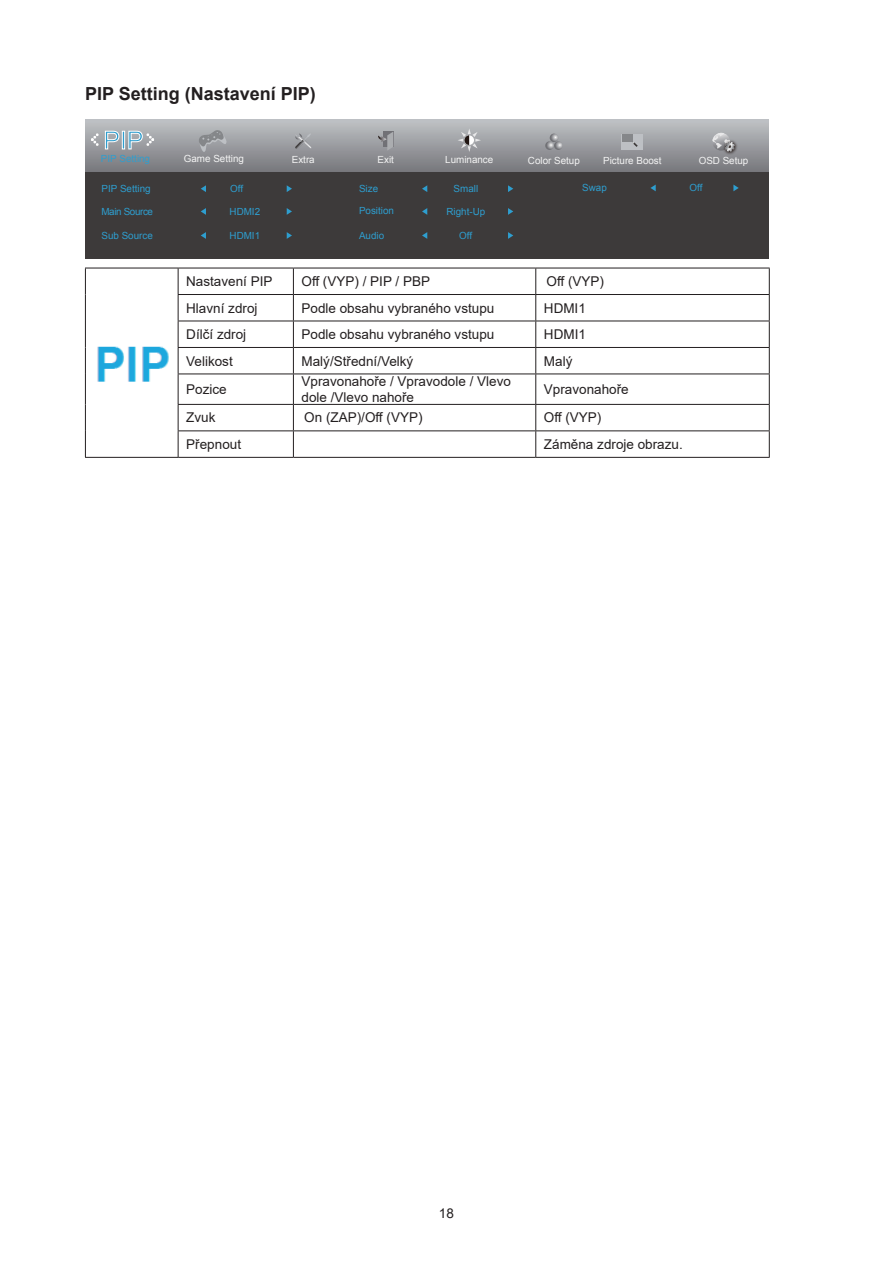
<style>
.page{position:relative;width:893px;height:1263px;background:#fff}
.page>*{position:absolute;margin:0;border:0;box-sizing:border-box;transform-origin:0 0}
.t1{font:24.75px "Arial";color:#2e9ecf}
.t2{font:700 18px "Arial";color:#231f20}
.t3{font:13.5px/16.2px "Arial";color:#231f20}
.t4{font:9.9px "Arial";color:#2e9ecf}
.t5{font:9.9px "Arial";color:#f3f3f3}
.t6{font:9.9px "Arial";letter-spacing:-.035em;color:#2e9ecf}
</style>
<div class="page">
<svg style="left:85px;top:119px;width:683px;height:53px;background:#9a9b9f"></svg>
<div style="left:85px;top:172px;width:683px;height:87px;background:#3d3a3a"></div>
<svg style="left:378px;top:132px;width:15px;height:19px"></svg>
<svg style="left:295px;top:133px;width:18px;height:16px"></svg>
<svg style="left:458px;top:128px;width:23px;height:24px"></svg>
<svg style="left:545px;top:134px;width:18px;height:16px"></svg>
<svg style="left:201px;top:185px;width:5px;height:7px"></svg>
<svg style="left:287px;top:185px;width:5px;height:7px"></svg>
<svg style="left:650px;top:185px;width:6px;height:6px"></svg>
<svg style="left:733px;top:185px;width:6px;height:6px"></svg>
<div style="left:622px;top:134px;width:21px;height:15px;background:#bdc0c4"></div>
<div style="left:622px;top:134px;width:10px;height:8px;background:#85878a"></div>
<svg style="left:633px;top:142px;width:5px;height:5px"></svg>
<svg style="left:201px;top:232px;width:5px;height:7px"></svg>
<svg style="left:287px;top:232px;width:5px;height:7px"></svg>
<svg style="left:105px;top:131px;width:14px;height:18px"></svg>
<div style="left:122px;top:131px;width:3px;height:18px;border:1px solid #fff"></div>
<svg style="left:199px;top:130px;width:28px;height:22px"></svg>
<img style="left:722px;top:139px;width:18px;height:18px">
<svg style="left:712px;top:133px;width:23px;height:19px"></svg>
<svg style="left:91px;top:133px;width:8px;height:13px"></svg>
<svg style="left:128px;top:131px;width:26px;height:18px"></svg>
<svg style="left:201px;top:208px;width:5px;height:7px"></svg>
<svg style="left:287px;top:208px;width:5px;height:7px"></svg>
<svg style="left:422px;top:185px;width:5px;height:7px"></svg>
<svg style="left:508px;top:185px;width:5px;height:7px"></svg>
<svg style="left:422px;top:232px;width:5px;height:7px"></svg>
<svg style="left:508px;top:232px;width:5px;height:7px"></svg>
<svg style="left:422px;top:208px;width:5px;height:7px"></svg>
<svg style="left:508px;top:208px;width:5px;height:7px"></svg>
<hr style="left:85px;top:268px;width:93px;height:1px;background:#231f20">
<hr style="left:178px;top:268px;width:115px;height:1px;background:#231f20">
<hr style="left:293px;top:268px;width:243px;height:1px;background:#231f20">
<hr style="left:536px;top:268px;width:234px;height:1px;background:#231f20">
<hr style="left:178px;top:294px;width:115px;height:1px;background:#231f20">
<hr style="left:293px;top:294px;width:243px;height:1px;background:#231f20">
<hr style="left:536px;top:294px;width:234px;height:1px;background:#231f20">
<hr style="left:178px;top:321px;width:115px;height:1px;background:#231f20">
<hr style="left:293px;top:321px;width:243px;height:1px;background:#231f20">
<hr style="left:536px;top:321px;width:234px;height:1px;background:#231f20">
<svg style="left:85px;top:268px;width:1px;height:106px"></svg>
<hr style="left:178px;top:347px;width:115px;height:1px;background:#231f20">
<svg style="left:178px;top:268px;width:1px;height:106px"></svg>
<hr style="left:293px;top:347px;width:243px;height:1px;background:#231f20">
<svg style="left:293px;top:268px;width:1px;height:106px"></svg>
<hr style="left:536px;top:347px;width:234px;height:1px;background:#231f20">
<svg style="left:535px;top:268px;width:1px;height:106px"></svg>
<svg style="left:769px;top:268px;width:1px;height:106px"></svg>
<hr style="left:85px;top:374px;width:1px;height:30px;background:#231f20">
<hr style="left:178px;top:374px;width:115px;height:1px;background:#231f20">
<hr style="left:178px;top:374px;width:1px;height:30px;background:#231f20">
<hr style="left:293px;top:374px;width:243px;height:1px;background:#231f20">
<hr style="left:293px;top:374px;width:1px;height:30px;background:#231f20">
<hr style="left:536px;top:374px;width:234px;height:1px;background:#231f20">
<hr style="left:535px;top:374px;width:1px;height:30px;background:#231f20">
<hr style="left:769px;top:374px;width:1px;height:30px;background:#231f20">
<hr style="left:178px;top:404px;width:115px;height:1px;background:#231f20">
<hr style="left:293px;top:404px;width:243px;height:1px;background:#231f20">
<hr style="left:536px;top:404px;width:234px;height:1px;background:#231f20">
<svg style="left:85px;top:404px;width:1px;height:53px"></svg>
<hr style="left:178px;top:430px;width:115px;height:1px;background:#231f20">
<svg style="left:178px;top:405px;width:1px;height:52px"></svg>
<hr style="left:293px;top:430px;width:243px;height:1px;background:#231f20">
<svg style="left:293px;top:405px;width:1px;height:52px"></svg>
<hr style="left:536px;top:430px;width:234px;height:1px;background:#231f20">
<svg style="left:535px;top:405px;width:1px;height:52px"></svg>
<svg style="left:769px;top:405px;width:1px;height:52px"></svg>
<hr style="left:85px;top:457px;width:93px;height:1px;background:#231f20">
<hr style="left:178px;top:457px;width:115px;height:1px;background:#231f20">
<hr style="left:293px;top:457px;width:243px;height:1px;background:#231f20">
<hr style="left:536px;top:457px;width:234px;height:1px;background:#231f20">
<img style="left:97px;top:346px;width:72px;height:36px">
<h2 class="t2" style="left:85px;top:81px;width:232px">PIP Setting (Nastavení PIP)</h2>
<h1 class="t1" style="left:103px;top:124px;width:41px">PIP</h1>
<p class="t5" style="left:184px;top:152px;width:62px">Game Setting</p>
<p class="t5" style="left:699px;top:154px;width:51px">OSD Setup</p>
<p class="t4" style="left:101px;top:152px;width:51px">PIP Setting</p>
<p class="t5" style="left:292px;top:153px;width:24px">Extra</p>
<p class="t5" style="left:378px;top:153px;width:18px">Exit</p>
<p class="t5" style="left:445px;top:153px;width:50px">Luminance</p>
<p class="t5" style="left:528px;top:154px;width:53px">Color Setup</p>
<p class="t4" style="left:359px;top:182px;width:21px">Size</p>
<p class="t4" style="left:359px;top:204px;width:36px">Position</p>
<p class="t5" style="left:603px;top:154px;width:60px">Picture Boost</p>
<p class="t4" style="left:582px;top:182px;width:26px">Swap</p>
<p class="t4" style="left:690px;top:182px;width:14px">Off</p>
<p class="t4" style="left:101px;top:182px;width:51px">PIP Setting</p>
<p class="t4" style="left:230px;top:182px;width:15px">Off</p>
<p class="t6" style="left:101px;top:205px;width:53px">Main Source</p>
<p class="t4" style="left:454px;top:182px;width:26px">Small</p>
<p class="t4" style="left:459px;top:229px;width:15px">Off</p>
<p class="t4" style="left:230px;top:205px;width:32px">HDMI2</p>
<p class="t4" style="left:446px;top:205px;width:40px">Right-Up</p>
<p class="t4" style="left:101px;top:229px;width:53px">Sub Source</p>
<p class="t4" style="left:230px;top:229px;width:32px">HDMI1</p>
<p class="t4" style="left:359px;top:229px;width:27px">Audio</p>
<p class="t3" style="left:186px;top:273px;width:88px">Nastavení PIP</p>
<p class="t3" style="left:301px;top:273px;width:130px">Off (VYP) / PIP / PBP</p>
<p class="t3" style="left:547px;top:273px;width:59px">Off (VYP)</p>
<p class="t3" style="left:186px;top:300px;width:73px">Hlavní zdroj</p>
<p class="t3" style="left:302px;top:300px;width:194px">Podle obsahu vybraného vstupu</p>
<p class="t3" style="left:544px;top:300px;width:43px">HDMI1</p>
<p class="t3" style="left:186px;top:326px;width:62px">Dílčí zdroj</p>
<p class="t3" style="left:302px;top:326px;width:194px">Podle obsahu vybraného vstupu</p>
<p class="t3" style="left:544px;top:326px;width:43px">HDMI1</p>
<p class="t3" style="left:186px;top:353px;width:48px">Velikost</p>
<p class="t3" style="left:302px;top:353px;width:113px">Malý/Střední/Velký</p>
<p class="t3" style="left:544px;top:353px;width:30px">Malý</p>
<p class="t3" style="left:186px;top:381px;width:42px">Pozice</p>
<p class="t3" style="left:302px;top:373px;width:211px">Vpravonahoře / Vpravodole / Vlevo dole /Vlevo nahoře</p>
<p class="t3" style="left:544px;top:381px;width:86px">Vpravonahoře</p>
<p class="t3" style="left:186px;top:409px;width:31px">Zvuk</p>
<p class="t3" style="left:304px;top:409px;width:120px">On (ZAP)/Off (VYP)</p>
<p class="t3" style="left:544px;top:409px;width:59px">Off (VYP)</p>
<p class="t3" style="left:186px;top:436px;width:56px">Přepnout</p>
<p class="t3" style="left:544px;top:436px;width:140px">Záměna zdroje obrazu.</p>
<p class="t3" style="left:439px;top:1205px;width:17px">18</p>
</div>
